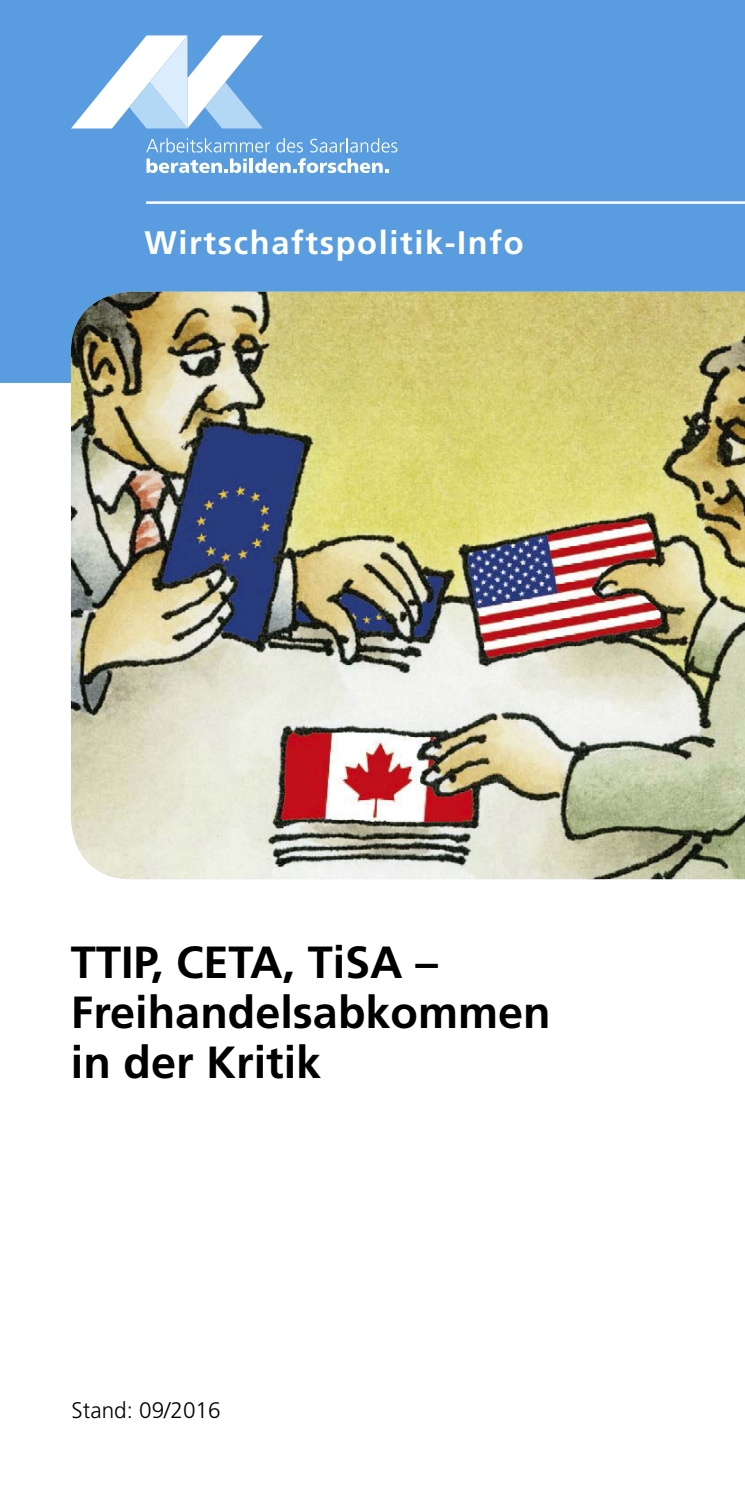
<style>
.page{position:relative;width:745px;height:1489px;background:#fff}
.page>*{position:absolute;margin:0;border:0;box-sizing:border-box;transform-origin:0 0}
.t1{font:700 45px/50px "Frutiger";color:#000}
.t2{font:700 32.5px "Frutiger";letter-spacing:.05em;color:#fff}
.t3{font:300 22.5px "Frutiger";color:#000}
</style>
<div class="page">
<div style="left:0;top:0;width:744px;height:383px;background:#599de0"></div>
<hr style="left:146px;top:201px;width:598px;height:3px;background:#fff">
<svg style="left:146px;top:138px;width:124px;height:14px"></svg>
<svg style="left:276px;top:138px;width:27px;height:14px"></svg>
<svg style="left:310px;top:138px;width:87px;height:14px"></svg>
<svg style="left:146px;top:158px;width:100px;height:15px"></svg>
<hr style="left:249px;top:158px;width:4px;height:15px;background:#fff">
<svg style="left:255px;top:158px;width:133px;height:15px"></svg>
<svg style="left:71px;top:35px;width:192px;height:93px"></svg>
<img style="left:71px;top:292px;width:673px;height:587px">
<p class="t2" style="left:144px;top:223px;width:380px">Wirtschaftspolitik-Info</p>
<p class="t1" style="left:71px;top:936px;width:481px">TTIP, CETA, TiSA –<br>Freihandelsabkommen in der Kritik</p>
<p class="t3" style="left:72px;top:1397px;width:150px">Stand: 09/2016</p>
</div>
